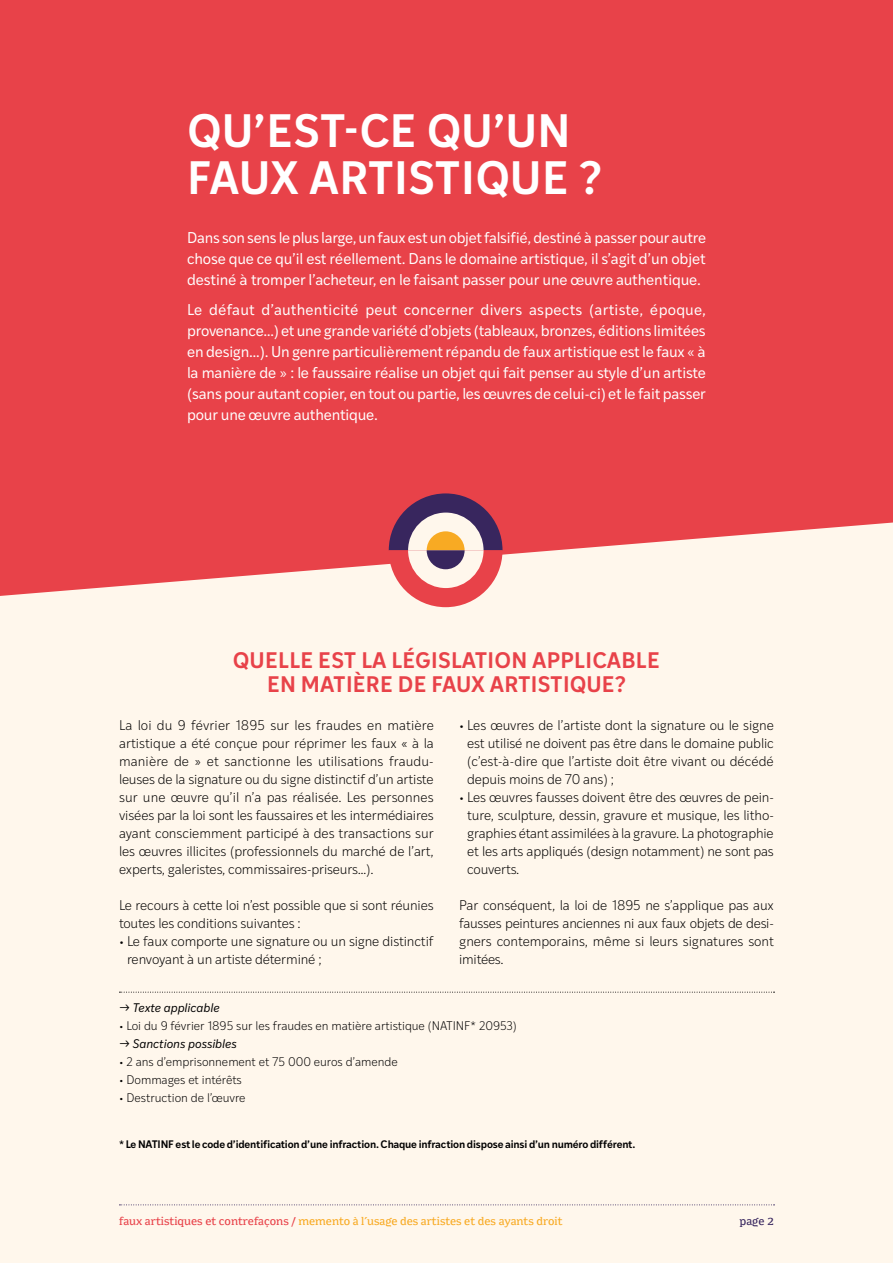
<style>
.page{position:relative;width:893px;height:1263px;background:#fff}
.page>*{position:absolute;margin:0;border:0;box-sizing:border-box;transform-origin:0 0}
.t1{font:600 45px/46.5px "Ivy Style Sans";letter-spacing:-.005em;color:#fff}
.t2{font:600 21.6px/24px "Ivy Style Sans";letter-spacing:.01em;color:#e84249;text-align:center}
.t3{font:15px/21px "Ivy Style Sans";letter-spacing:-.015em;color:#fff;text-align:justify}
.t4{font:300 13.5px/18px "Ivy Style Sans";letter-spacing:-.01em;color:#000;text-align:justify}
.t5{font:300 12px "Ivy Style Sans";letter-spacing:-.005em;color:#000}
.t6{font:italic 12px "Ivy Style Sans";color:#000}
.t7{font:600 10.5px "Ivy Style Sans";letter-spacing:-.015em;color:#000}
.t8{font:10.5px "Minuscule 5";letter-spacing:-.005em;color:#f8aa23}
.t9{font:10.5px "Minuscule 5";color:#38265e}
.s1{color:#e84249}
</style>
<div class="page">
<div style="left:0;top:176px;width:893px;height:1087px;background:#fff7ec"></div>
<div style="left:0;top:0;width:893px;height:596px;background:#e84249"></div>
<svg style="left:119px;top:1204px;width:655px;height:1px"></svg>
<svg style="left:389px;top:493px;width:113px;height:114px"></svg>
<svg style="left:119px;top:992px;width:655px;height:1px"></svg>
<h1 class="t1" style="left:187px;top:105px;width:416px">QU’EST-CE QU’UN<br>FAUX ARTISTIQUE ?</h1>
<p class="t3" style="left:187px;top:227px;width:520px">Dans son sens le plus large, un faux est un objet falsifié, destiné à passer pour autre chose que ce qu’il est réellement. Dans le domaine artistique, il s’agit d’un objet destiné à tromper l’acheteur, en le faisant passer pour une œuvre authentique.</p>
<p class="t3" style="left:187px;top:298px;width:520px">Le défaut d’authenticité peut concerner divers aspects (artiste, époque, provenance…) et une grande variété d’objets (tableaux, bronzes, éditions limitées en design…). Un genre particulièrement répandu de faux artistique est le faux « à la manière de » : le faussaire réalise un objet qui fait penser au style d’un artiste (sans pour autant copier, en tout ou partie, les œuvres de celui-ci) et le fait passer pour une œuvre authentique.</p>
<h2 class="t2" style="left:233px;top:647px;width:428px">QUELLE EST LA LÉGISLATION APPLICABLE<br>EN MATIÈRE DE FAUX ARTISTIQUE?</h2>
<p class="t4" style="left:119px;top:715px;width:316px">La loi du 9 février 1895 sur les fraudes en matière artistique a été conçue pour réprimer les faux « à la manière de » et sanctionne les utilisations fraudu&shy;leuses de la signature ou du signe distinctif d’un artiste sur une œuvre qu’il n’a pas réalisée. Les personnes visées par la loi sont les faussaires et les intermédiaires ayant consciemment participé à des transactions sur les œuvres illicites (professionnels du marché de l’art, experts, galeristes, commissaires-priseurs…).</p>
<p class="t4" style="left:119px;top:895px;width:316px">Le recours à cette loi n’est possible que si sont réunies toutes les conditions suivantes :</p>
<p class="t4" style="left:127px;top:931px;width:308px;text-indent:-8px">• Le faux comporte une signature ou un signe distinctif renvoyant à un artiste déterminé ;</p>
<p class="t4" style="left:467px;top:715px;width:308px;text-indent:-8px">• Les œuvres de l’artiste dont la signature ou le signe est utilisé ne doivent pas être dans le domaine public (c’est-à-dire que l’artiste doit être vivant ou décédé depuis moins de 70 ans) ;</p>
<p class="t4" style="left:467px;top:787px;width:308px;text-indent:-8px">• Les œuvres fausses doivent être des œuvres de pein&shy;ture, sculpture, dessin, gravure et musique, les litho&shy;graphies étant assimilées à la gravure. La photographie et les arts appliqués (design notamment) ne sont pas couverts.</p>
<p class="t4" style="left:459px;top:895px;width:316px">Par conséquent, la loi de 1895 ne s’applique pas aux fausses peintures anciennes ni aux faux objets de desi&shy;gners contemporains, même si leurs signatures sont imitées.</p>
<p class="t6" style="left:119px;top:999px;width:102px">→ Texte applicable</p>
<p class="t5" style="left:119px;top:1017px;width:399px">• Loi du 9 février 1895 sur les fraudes en matière artistique (NATINF* 20953)</p>
<p class="t6" style="left:119px;top:1035px;width:119px">→ Sanctions possibles</p>
<p class="t5" style="left:119px;top:1053px;width:280px">• 2 ans d’emprisonnement et 75 000 euros d’amende</p>
<p class="t5" style="left:119px;top:1071px;width:124px">• Dommages et intérêts</p>
<p class="t5" style="left:119px;top:1089px;width:128px">• Destruction de l’œuvre</p>
<p class="t7" style="left:119px;top:1136px;width:518px">* Le NATINF est le code d’identification d’une infraction. Chaque infraction dispose ainsi d’un numéro différent.</p>
<p class="t8" style="left:119px;top:1213px;width:445px"><span class="s1">faux artistiques et contrefaçons /</span> memento à l’usage des artistes et des ayants droit</p>
<p class="t9" style="left:740px;top:1213px;width:36px">page 2</p>
</div>
